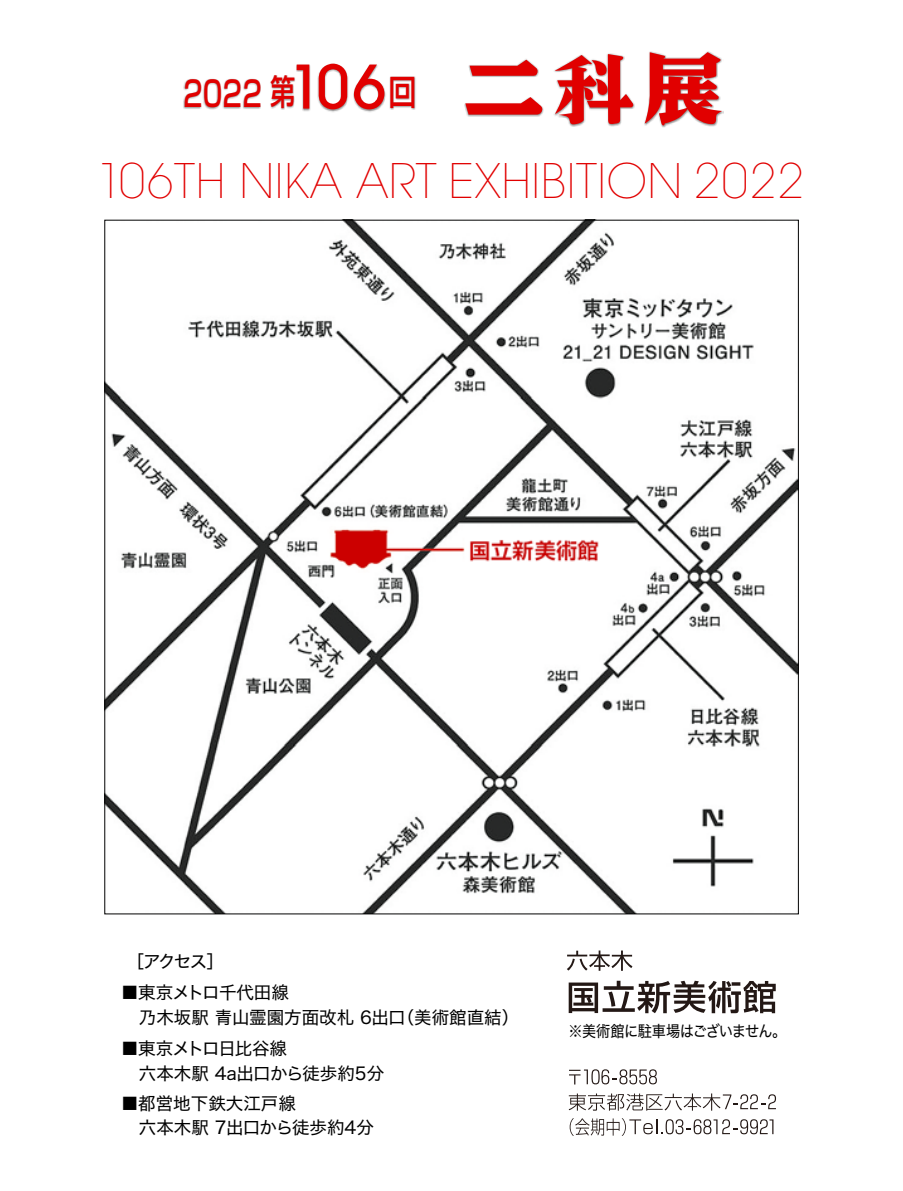
<style>
.page{position:relative;width:903px;height:1191px;background:#fff}
.page>*{position:absolute;margin:0;border:0;box-sizing:border-box;transform-origin:0 0}
.t1{font:200 47.25px "Avant Garde";letter-spacing:.01em;color:#e10000}
.t2{font:500 35px "Shin Go Pro";color:#e10000;scale:.72 1}
.t3{font:17.5px/24.5px "Hiragino Sans W4";color:#000}
.t4{font:15.75px "Hiragino Sans W4";letter-spacing:-.045em;color:#000;scale:.9 1}
.s1{font-family:"Avant Garde";font-size:59.5px}
</style>
<div class="page">
<img style="left:104px;top:219px;width:695px;height:693px">
<img style="left:464px;top:51px;width:259px;height:77px">
<svg style="left:645px;top:52px;width:77px;height:75px"></svg>
<svg style="left:465px;top:97px;width:77px;height:18px"></svg>
<svg style="left:470px;top:60px;width:68px;height:16px"></svg>
<svg style="left:554px;top:54px;width:79px;height:70px"></svg>
<svg style="left:567px;top:950px;width:65px;height:20px"></svg>
<svg style="left:569px;top:980px;width:207px;height:33px"></svg>
<svg style="left:569px;top:1069px;width:88px;height:15px"></svg>
<svg style="left:569px;top:1093px;width:207px;height:17px"></svg>
<svg style="left:570px;top:1118px;width:203px;height:17px"></svg>
<img style="left:183px;top:63px;width:233px;height:49px">
<h2 class="t2" style="left:183px;top:65px;width:325px">2022 第<span class="s1">106</span>回</h2>
<h1 class="t1" style="left:97px;top:153px;width:708px">106TH NIKA ART EXHIBITION 2022</h1>
<p class="t3" style="left:127px;top:948px;width:99px">［アクセス］</p>
<p class="t3" style="left:121px;top:979px;width:399px">■東京メトロ千代田線<br>　乃木坂駅 青山霊園方面改札 6出口（美術館直結）</p>
<p class="t3" style="left:121px;top:1035px;width:265px">■東京メトロ日比谷線<br>　六本木駅 4a出口から徒歩約5分</p>
<p class="t3" style="left:121px;top:1089px;width:254px">■都営地下鉄大江戸線<br>　六本木駅 7出口から徒歩約4分</p>
<p class="t4" style="left:568px;top:1017px;width:243px">※美術館に駐車場はございません。</p>
</div>
